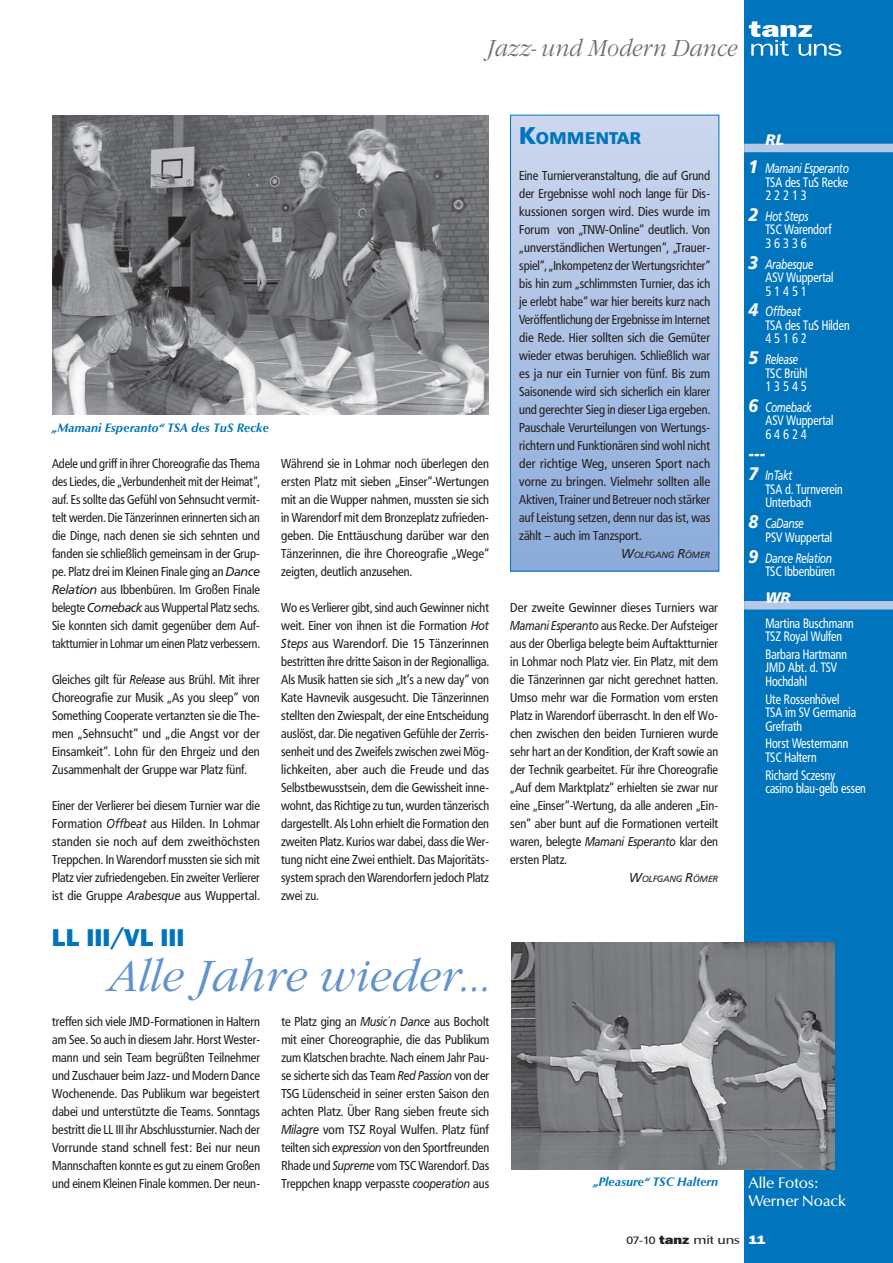
<style>
.page{position:relative;width:893px;height:1263px;background:#fff}
.page>*{position:absolute;margin:0;border:0;box-sizing:border-box;transform-origin:0 0}
.t1{font:italic 300 45px "Garamond Itc T";color:#6092cc}
.t2{font:italic 300 24px "Garamond Itc T";color:#6d6e70;scale:.9 1}
.t3{font:800 24px "Franklin ITCBQ";color:#0074bc}
.t4{font:italic 900 18px "Frutiger BQ";color:#fff;scale:.9 1}
.t5{font:900 16.8px "Frutiger BQ";letter-spacing:.02em;color:#0074bc}
.t6{font:500 15px/18px "Optima BQ";color:#fff}
.t7{font:italic 900 15px "Frutiger BQ";color:#fff}
.t8{font:13.5px/13.5px "Frutiger Condensed BQ";color:#fff;scale:.9 1}
.t9{font:italic 13.5px "Frutiger BQ";color:#fff;scale:.75 1}
.t10{font:12.75px/18px "Frutiger Condensed BQ";color:#231f20;text-align:justify}
.t11{font:12.75px/18px "Frutiger Condensed BQ";color:#231f20;text-align:justify;scale:1.04 1}
.t12{font:italic 700 12px "Optima BQ";color:#0074bc}
.t13{font:500 12px "Optima BQ";letter-spacing:-.01em;color:#231f20;scale:1.2 1}
.t14{font:italic 8.85px "Frutiger BQ";letter-spacing:.02em;color:#231f20}
.s1{font-family:"Frutiger BQ";font-style:italic}
.s2{font-size:24px}
.s3{font-size:12.75px}
.s4{font-weight:900;font-size:18px}
.s5{font-family:"Frutiger BQ";font-weight:400;font-size:10.5px}
.s6{font-family:"Franklin ITCBQ";font-weight:800}
.s7{font-family:"Franklin ITCBQ";font-weight:800;color:#fff}
</style>
<div class="page">
<div style="left:744px;top:0;width:149px;height:1263px;background:#0074bc"></div>
<svg style="left:749px;top:21px;width:92px;height:35px"></svg>
<div style="left:744px;top:144px;width:149px;height:8px;background:#b6c8e7"></div>
<div style="left:744px;top:601px;width:149px;height:9px;background:#b6c8e7"></div>
<div style="left:510px;top:115px;width:209px;height:456px;background:linear-gradient(to bottom,#cdd8ee,#8baada)"></div>
<div style="left:510px;top:115px;width:209px;height:456px;border:1px solid #0074bc"></div>
<img style="left:52px;top:115px;width:437px;height:299px">
<img style="left:511px;top:943px;width:323px;height:226px">
<h2 class="t2" style="left:487px;top:38px;width:280px">Jazz- und Modern Dance</h2>
<p class="t12" style="left:52px;top:422px;width:219px">„Mamani Esperanto“ TSA des TuS Recke</p>
<p class="t10" style="left:52px;top:456px;width:209px">Adele und griff in ihrer Choreografie das Thema des Liedes, die „Verbundenheit mit der Heimat“, auf. Es sollte das Gefühl von Sehnsucht vermit&shy;telt werden. Die Tänzerinnen erinnerten sich an die Dinge, nach denen sie sich sehnten und fanden sie schließlich gemeinsam in der Grup&shy;pe. Platz drei im Kleinen Finale ging an <span class="s1">Dance Relation</span> aus Ibbenbüren. Im Großen Finale belegte <span class="s1">Comeback</span> aus Wuppertal Platz sechs.<br>Sie konnten sich damit gegenüber dem Auf&shy;taktturnier in Lohmar um einen Platz verbessern.</p>
<p class="t10" style="left:52px;top:672px;width:209px">Gleiches gilt für <span class="s1">Release</span> aus Brühl. Mit ihrer Choreografie zur Musik „As you sleep“ von Something Cooperate vertanzten sie die The&shy;men „Sehnsucht“ und „die Angst vor der Einsamkeit“. Lohn für den Ehrgeiz und den Zusammenhalt der Gruppe war Platz fünf.</p>
<p class="t10" style="left:52px;top:798px;width:209px">Einer der Verlierer bei diesem Turnier war die Formation <span class="s1">Offbeat</span> aus Hilden. In Lohmar standen sie noch auf dem zweithöchsten Treppchen. In Warendorf mussten sie sich mit Platz vier zufriedengeben. Ein zweiter Verlierer ist die Gruppe <span class="s1">Arabesque</span> aus Wuppertal.</p>
<h3 class="t5" style="left:519px;top:132px;width:123px"><span class="s2">K</span>OMMENTAR</h3>
<p class="t10" style="left:519px;top:168px;width:192px">Eine Turnierveranstaltung, die auf Grund der Ergebnisse wohl noch lange für Dis&shy;kussionen sorgen wird. Dies wurde im Forum von „TNW-Online“ deutlich. Von „unverständlichen Wertungen“, „Trauer&shy;spiel“, „Inkompetenz der Wertungsrichter“ bis hin zum „schlimmsten Turnier, das ich je erlebt habe“ war hier bereits kurz nach Veröffentlichung der Ergebnisse im Internet die Rede. Hier sollten sich die Gemüter wieder etwas beruhigen. Schließlich war es ja nur ein Turnier von fünf. Bis zum Saisonende wird sich sicherlich ein klarer und gerechter Sieg in dieser Liga ergeben.<br>Pauschale Verurteilungen von Wertungs&shy;richtern und Funktionären sind wohl nicht der richtige Weg, unseren Sport nach vorne zu bringen. Vielmehr sollten alle Aktiven, Trainer und Betreuer noch stärker auf Leistung setzen, denn nur das ist, was zählt – auch im Tanzsport.</p>
<p class="t14" style="left:621px;top:551px;width:90px"><span class="s3">W</span>OLFGANG <span class="s3">R</span>ÖMER</p>
<p class="t10" style="left:281px;top:456px;width:209px">Während sie in Lohmar noch überlegen den ersten Platz mit sieben „Einser“-Wertungen mit an die Wupper nahmen, mussten sie sich in Warendorf mit dem Bronzeplatz zufrieden&shy;geben. Die Enttäuschung darüber war den Tänzerinnen, die ihre Choreografie „Wege“ zeigten, deutlich anzusehen.</p>
<p class="t10" style="left:281px;top:600px;width:209px">Wo es Verlierer gibt, sind auch Gewinner nicht weit. Einer von ihnen ist die Formation <span class="s1">Hot Steps</span> aus Warendorf. Die 15 Tänzerinnen bestritten ihre dritte Saison in der Regionalliga.<br>Als Musik hatten sie sich „It’s a new day“ von Kate Havnevik ausgesucht. Die Tänzerinnen stellten den Zwiespalt, der eine Entscheidung auslöst, dar. Die negativen Gefühle der Zerris&shy;senheit und des Zweifels zwischen zwei Mög&shy;lichkeiten, aber auch die Freude und das Selbstbewusstsein, dem die Gewissheit inne&shy;wohnt, das Richtige zu tun, wurden tänzerisch dargestellt. Als Lohn erhielt die Formation den zweiten Platz. Kurios war dabei, dass die Wer&shy;tung nicht eine Zwei enthielt. Das Majoritäts&shy;system sprach den Warendorfern jedoch Platz zwei zu.</p>
<p class="t11" style="left:510px;top:600px;width:201px">Der zweite Gewinner dieses Turniers war <span class="s1">Mamani Esperanto</span> aus Recke. Der Aufsteiger aus der Oberliga belegte beim Auftaktturnier in Lohmar noch Platz vier. Ein Platz, mit dem die Tänzerinnen gar nicht gerechnet hatten.<br>Umso mehr war die Formation vom ersten Platz in Warendorf überrascht. In den elf Wo&shy;chen zwischen den beiden Turnieren wurde sehr hart an der Kondition, der Kraft sowie an der Technik gearbeitet. Für ihre Choreografie „Auf dem Marktplatz“ erhielten sie zwar nur eine „Einser“-Wertung, da alle anderen „Ein&shy;sen“ aber bunt auf die Formationen verteilt waren, belegte <span class="s1">Mamani Esperanto</span> klar den ersten Platz.</p>
<p class="t14" style="left:629px;top:875px;width:90px"><span class="s3">W</span>OLFGANG <span class="s3">R</span>ÖMER</p>
<h2 class="t3" style="left:52px;top:928px;width:134px">LL III/VL III</h2>
<h1 class="t1" style="left:108px;top:957px;width:386px">Alle Jahre wieder…</h1>
<p class="t10" style="left:52px;top:1014px;width:209px">treffen sich viele JMD-Formationen in Haltern am See. So auch in diesem Jahr. Horst Wester&shy;mann und sein Team begrüßten Teilnehmer und Zuschauer beim Jazz- und Modern Dance Wochenende. Das Publikum war begeistert dabei und unterstützte die Teams. Sonntags bestritt die LL III ihr Abschlussturnier. Nach der Vorrunde stand schnell fest: Bei nur neun Mannschaften konnte es gut zu einem Großen und einem Kleinen Finale kommen. Der neun-</p>
<p class="t10" style="left:281px;top:1014px;width:209px">te Platz ging an <span class="s1">Music´n Dance</span> aus Bocholt mit einer Choreographie, die das Publikum zum Klatschen brachte. Nach einem Jahr Pau&shy;se sicherte sich das Team <span class="s1">Red Passion</span> von der TSG Lüdenscheid in seiner ersten Saison den achten Platz. Über Rang sieben freute sich <span class="s1">Milagre</span> vom TSZ Royal Wulfen. Platz fünf teilten sich <span class="s1">expression</span> von den Sportfreunden Rhade und <span class="s1">Supreme</span> vom TSC Warendorf. Das Treppchen knapp verpasste <span class="s1">cooperation</span> aus</p>
<p class="t12" style="left:593px;top:1176px;width:127px">„Pleasure“ TSC Haltern</p>
<p class="t7" style="left:765px;top:134px;width:20px">RL</p>
<p class="t9" style="left:748px;top:163px;width:136px"><span class="s4">1</span> Mamani Esperanto</p>
<p class="t8" style="left:765px;top:177px;width:93px">TSA des TuS Recke<br>2 2 2 1 3</p>
<p class="t9" style="left:748px;top:211px;width:82px"><span class="s4">2</span> Hot Steps</p>
<p class="t8" style="left:765px;top:224px;width:75px">TSC Warendorf<br>3 6 3 3 6</p>
<p class="t9" style="left:748px;top:259px;width:88px"><span class="s4">3</span> Arabesque</p>
<p class="t8" style="left:765px;top:272px;width:77px">ASV Wuppertal<br>5 1 4 5 1</p>
<p class="t9" style="left:748px;top:306px;width:71px"><span class="s4">4</span> Offbeat</p>
<p class="t8" style="left:765px;top:320px;width:95px">TSA des TuS Hilden<br>4 5 1 6 2</p>
<p class="t9" style="left:748px;top:354px;width:68px"><span class="s4">5</span> Release</p>
<p class="t8" style="left:765px;top:368px;width:48px">TSC Brühl<br>1 3 5 4 5</p>
<p class="t9" style="left:748px;top:402px;width:86px"><span class="s4">6</span> Comeback</p>
<p class="t8" style="left:765px;top:415px;width:77px">ASV Wuppertal<br>6 4 6 2 4</p>
<h3 class="t4" style="left:748px;top:446px;width:21px">---</h3>
<p class="t9" style="left:748px;top:470px;width:60px"><span class="s4">7</span> InTakt</p>
<p class="t8" style="left:765px;top:484px;width:87px">TSA d. Turnverein<br>Unterbach</p>
<p class="t9" style="left:748px;top:518px;width:75px"><span class="s4">8</span> CaDanse</p>
<p class="t8" style="left:765px;top:532px;width:76px">PSV Wuppertal</p>
<p class="t9" style="left:748px;top:552px;width:113px"><span class="s4">9</span> Dance Relation</p>
<p class="t8" style="left:765px;top:566px;width:79px">TSC Ibbenbüren</p>
<p class="t7" style="left:765px;top:591px;width:27px">WR</p>
<p class="t8" style="left:765px;top:617px;width:100px">Martina Buschmann<br>TSZ Royal Wulfen</p>
<p class="t8" style="left:765px;top:649px;width:92px">Barbara Hartmann<br>JMD Abt. d. TSV<br>Hochdahl</p>
<p class="t8" style="left:765px;top:693px;width:102px">Ute Rossenhövel<br>TSA im SV Germania<br>Grefrath</p>
<p class="t8" style="left:765px;top:738px;width:94px">Horst Westermann<br>TSC Haltern</p>
<p class="t8" style="left:765px;top:769px;width:113px">Richard Sczesny casino blau-gelb essen</p>
<p class="t6" style="left:748px;top:1175px;width:99px">Alle Fotos:<br>Werner Noack</p>
<p class="t13" style="left:626px;top:1235px;width:117px"><span class="s5">07-10</span> <span class="s6">tanz</span> mit uns <span class="s7">11</span></p>
</div>
